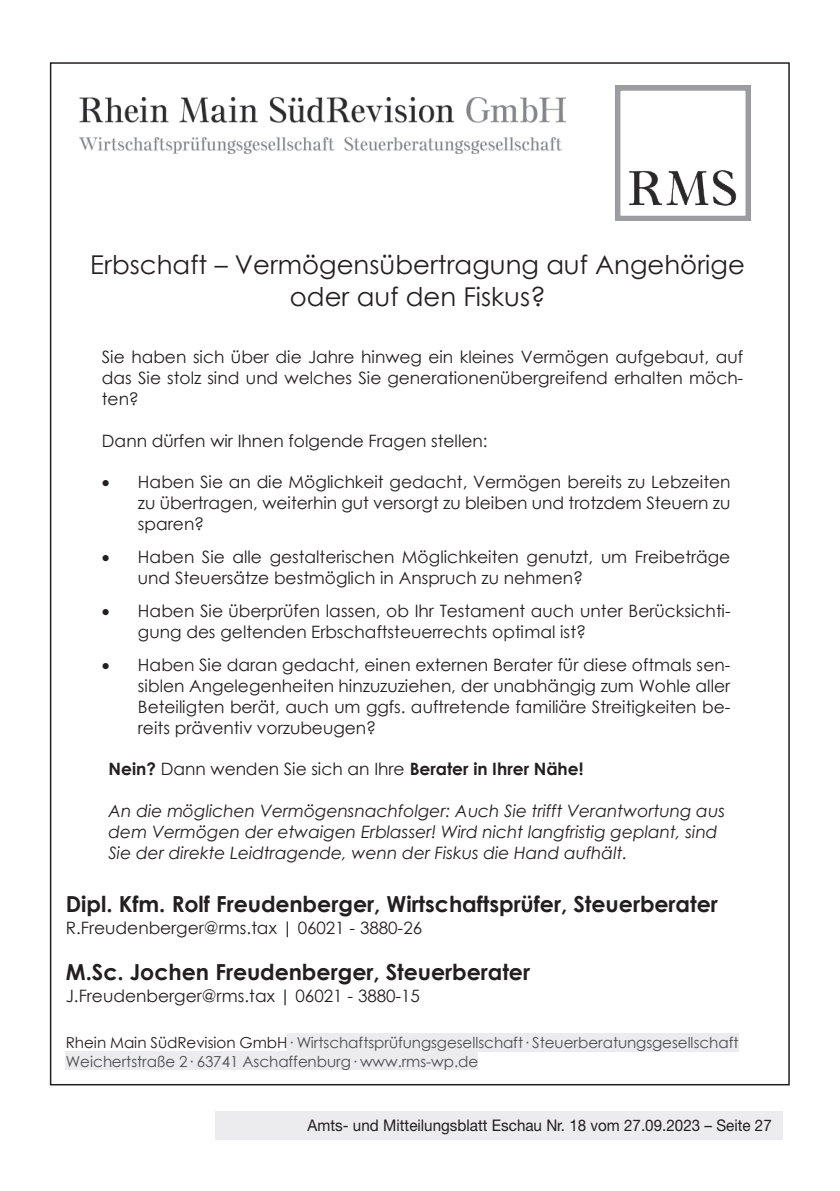
<style>
.page{position:relative;width:840px;height:1191px;background:#fff}
.page>*{position:absolute;margin:0;border:0;box-sizing:border-box;transform-origin:0 0}
.t1{font:26px/32px "Century Gothic";color:#231f20;text-align:center}
.t2{font:700 22px "Century Gothic";color:#231f20}
.t3{font:20px "Arial";color:#231f20}
.t4{font:17px/20.8px "Century Gothic";color:#231f20;text-align:justify}
.t5{font:italic 17px/20.8px "Century Gothic";color:#231f20}
.t6{font:700 17px "Century Gothic";color:#231f20}
.t7{font:16px "Helvetica Neue LT Std";color:#231f20;scale:.95 1}
.t8{font:15.2px/18.4px "Century Gothic";color:#4d4e4f}
.s1{font-weight:400}
.s2{color:#231f20}
</style>
<div class="page">
<div style="left:287px;top:1033px;width:451px;height:18px;background:#ececee"></div>
<div style="left:66px;top:1051px;width:412px;height:19px;background:#ececee"></div>
<img style="left:615px;top:85px;width:135px;height:135px">
<img style="left:80px;top:98px;width:485px;height:55px">
<div style="left:215px;top:1111px;width:567px;height:29px;background:#ececee"></div>
<h1 class="t1" style="left:90px;top:248px;width:655px">Erbschaft – Vermögensübertragung auf Angehörige oder auf den Fiskus?</h1>
<p class="t4" style="left:102px;top:346px;width:642px">Sie haben sich über die Jahre hinweg ein kleines Vermögen aufgebaut, auf das Sie stolz sind und welches Sie generationenübergreifend erhalten möch&shy;ten?</p>
<p class="t4" style="left:102px;top:430px;width:387px">Dann dürfen wir Ihnen folgende Fragen stellen:</p>
<p class="t4" style="left:138px;top:471px;width:594px;text-indent:-36px">• Haben Sie an die Möglichkeit gedacht, Vermögen bereits zu Lebzeiten zu übertragen, weiterhin gut versorgt zu bleiben und trotzdem Steuern zu sparen?</p>
<p class="t4" style="left:138px;top:546px;width:593px;text-indent:-36px">• Haben Sie alle gestalterischen Möglichkeiten genutzt, um Freibeträge und Steuersätze bestmöglich in Anspruch zu nehmen?</p>
<p class="t4" style="left:138px;top:600px;width:594px;text-indent:-36px">• Haben Sie überprüfen lassen, ob Ihr Testament auch unter Berücksichti&shy;gung des geltenden Erbschaftsteuerrechts optimal ist?</p>
<p class="t4" style="left:138px;top:654px;width:593px;text-indent:-36px">• Haben Sie daran gedacht, einen externen Berater für diese oftmals sen&shy;siblen Angelegenheiten hinzuzuziehen, der unabhängig zum Wohle aller Beteiligten berät, auch um ggfs. auftretende familiäre Streitigkeiten be&shy;reits präventiv vorzubeugen?</p>
<p class="t6" style="left:108px;top:756px;width:476px">Nein? <span class="s1">Dann wenden Sie sich an Ihre</span> Berater in Ihrer Nähe!</p>
<p class="t5" style="left:108px;top:800px;width:617px">An die möglichen Vermögensnachfolger: Auch Sie trifft Verantwortung aus dem Vermögen der etwaigen Erblasser! Wird nicht langfristig geplant, sind<br>Sie der direkte Leidtragende, wenn der Fiskus die Hand aufhält.</p>
<p class="t2" style="left:66px;top:887px;width:653px">Dipl. Kfm. Rolf Freudenberger, Wirtschaftsprüfer, Steuerberater</p>
<p class="t4" style="left:66px;top:916px;width:358px">R.Freudenberger@rms.tax | 06021 - 3880-26</p>
<p class="t2" style="left:66px;top:955px;width:465px">M.Sc. Jochen Freudenberger, Steuerberater</p>
<p class="t4" style="left:66px;top:985px;width:355px">J.Freudenberger@rms.tax | 06021 - 3880-15</p>
<p class="t8" style="left:66px;top:1033px;width:674px"><span class="s2">Rhein Main SüdRevision GmbH</span>· Wirtschaftsprüfungsgesellschaft· Steuerberatungsgesellschaft<br>Weichertstraße 2· 63741 Aschaffenburg· www.rms-wp.de</p>
<p class="t7" style="left:307px;top:1116px;width:490px">Amts- und Mitteilungsblatt Eschau Nr. 18 vom 27.09.2023 – Seite 27</p>
<p class="t3" style="left:745px;top:1117px;width:24px">27</p>
</div>
